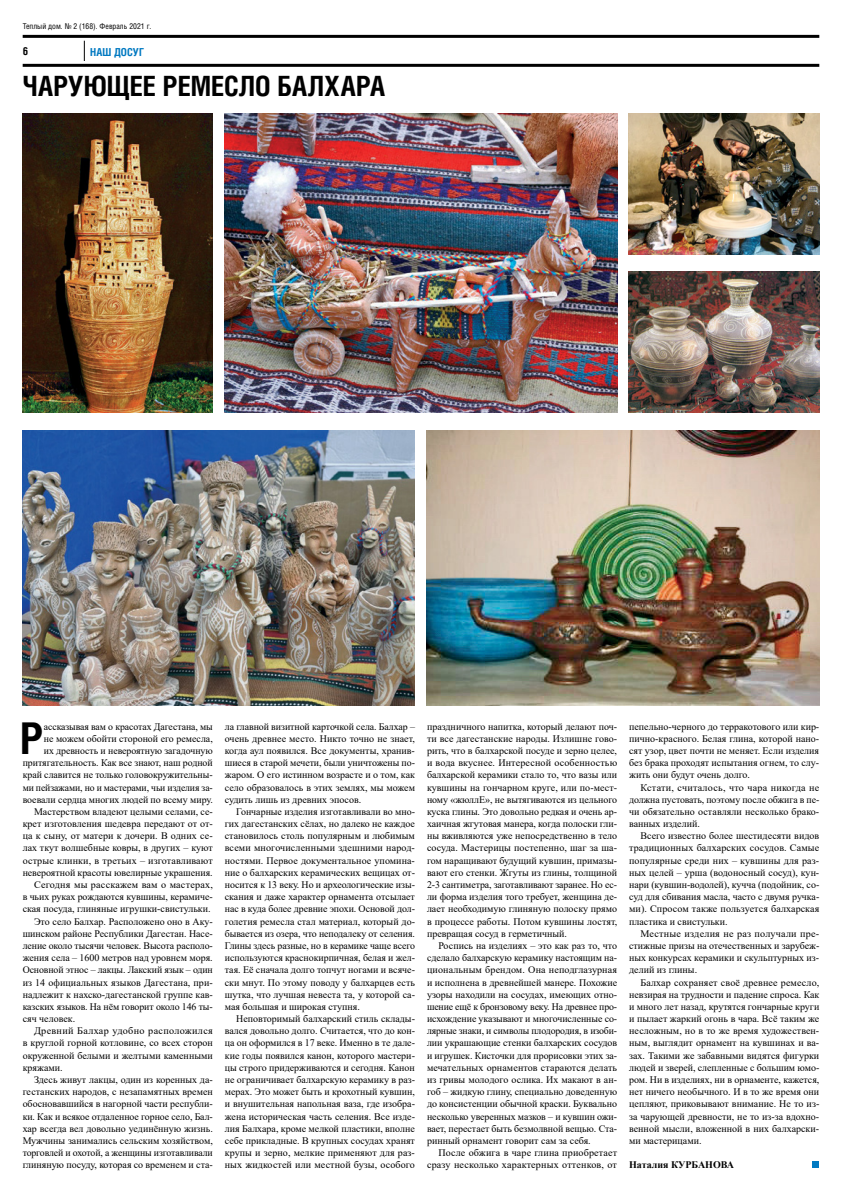
<style>
.page{position:relative;width:842px;height:1191px;background:#fff}
.page>*{position:absolute;margin:0;border:0;box-sizing:border-box;transform-origin:0 0}
.t1{font:700 43.7px "Helios Cond";color:#000}
.t2{font:700 27.9px "Helios Cond";letter-spacing:-.005em;color:#000}
.t3{font:700 11px "Helios Cond";letter-spacing:.015em;color:#0079c1}
.t4{font:700 11px "Helios Cond";color:#000}
.t5{font:10px/12.2px "Times New Roman";color:#000;text-align:justify}
.t6{font:10px "Times New Roman";letter-spacing:.02em;color:#000}
.t7{font:10px "Times New Roman";letter-spacing:.03em;color:#000}
.t8{font:700 10px "Times New Roman";color:#000}
.t9{font:8px "Helios Cond";color:#000}
</style>
<div class="page">
<svg style="left:84px;top:41px;width:1px;height:20px"></svg>
<hr style="left:23px;top:64px;width:196px;height:3px;background:#000">
<hr style="left:23px;top:35px;width:796px;height:3px;background:#000">
<hr style="left:219px;top:64px;width:600px;height:3px;background:#000">
<img style="left:22px;top:113px;width:191px;height:300px">
<img style="left:629px;top:113px;width:190px;height:141px">
<img style="left:629px;top:272px;width:190px;height:141px">
<img style="left:225px;top:113px;width:392px;height:300px">
<img style="left:22px;top:430px;width:393px;height:275px">
<img style="left:427px;top:430px;width:392px;height:275px">
<div style="left:812px;top:1161px;width:7px;height:7px;background:#0079c1"></div>
<p class="t9" style="left:23px;top:21px;width:130px">Теплый дом. № 2 (168). Февраль 2021 г.</p>
<p class="t3" style="left:90px;top:45px;width:56px">НАШ ДОСУГ</p>
<p class="t4" style="left:23px;top:45px;width:7px">6</p>
<h2 class="t2" style="left:22px;top:69px;width:364px">ЧАРУЮЩЕЕ РЕМЕСЛО БАЛХАРА</h2>
<h1 class="t1" style="left:20px;top:712px;width:25px">Р</h1>
<p class="t5" style="left:44px;top:720px;width:170px">ассказывая вам о красотах Дагестана, мы</p>
<p class="t5" style="left:44px;top:732px;width:170px">не можем обойти стороной его ремесла,</p>
<p class="t5" style="left:44px;top:744px;width:170px">их древность и невероятную загадочную</p>
<p class="t5" style="left:23px;top:756px;width:192px">притягательность. Как все знают, наш родной</p>
<p class="t5" style="left:23px;top:768px;width:192px">край славится не только головокружительны-</p>
<p class="t5" style="left:23px;top:780px;width:192px">ми пейзажами, но и мастерами, чьи изделия за-</p>
<p class="t5" style="left:23px;top:793px;width:192px">воевали сердца многих людей по всему миру.</p>
<p class="t5" style="left:34px;top:805px;width:180px">Мастерством владеют целыми селами, се-</p>
<p class="t5" style="left:23px;top:817px;width:192px">крет изготовления шедевра передают от от-</p>
<p class="t5" style="left:23px;top:829px;width:192px">ца к сыну, от матери к дочери. В одних се-</p>
<p class="t5" style="left:23px;top:841px;width:192px">лах ткут волшебные ковры, в других – куют</p>
<p class="t5" style="left:23px;top:854px;width:192px">острые клинки, в третьих – изготавливают</p>
<p class="t5" style="left:23px;top:866px;width:192px">невероятной красоты ювелирные украшения.</p>
<p class="t6" style="left:34px;top:877px;width:180px">Сегодня мы расскажем вам о мастерах,</p>
<p class="t5" style="left:23px;top:890px;width:192px">в чьих руках рождаются кувшины, керамиче-</p>
<p class="t5" style="left:23px;top:902px;width:189px">ская посуда, глиняные игрушки-свистульки.</p>
<p class="t5" style="left:34px;top:914px;width:180px">Это село Балхар. Расположено оно в Аку-</p>
<p class="t5" style="left:23px;top:927px;width:192px">шинском районе Республики Дагестан. Насе-</p>
<p class="t5" style="left:23px;top:939px;width:192px">ление около тысячи человек. Высота располо-</p>
<p class="t5" style="left:23px;top:951px;width:192px">жения села – 1600 метров над уровнем моря.</p>
<p class="t5" style="left:23px;top:963px;width:192px">Основной этнос – лакцы. Лакский язык – один</p>
<p class="t5" style="left:23px;top:975px;width:192px">из 14 официальных языков Дагестана, при-</p>
<p class="t5" style="left:23px;top:988px;width:192px">надлежит к нахско-дагестанской группе кав-</p>
<p class="t5" style="left:23px;top:1000px;width:192px">казских языков. На нём говорит около 146 ты-</p>
<p class="t5" style="left:23px;top:1012px;width:54px">сяч человек.</p>
<p class="t7" style="left:34px;top:1023px;width:180px">Древний Балхар удобно расположился</p>
<p class="t5" style="left:23px;top:1036px;width:192px">в круглой горной котловине, со всех сторон</p>
<p class="t5" style="left:23px;top:1048px;width:192px">окруженной белыми и желтыми каменными</p>
<p class="t5" style="left:23px;top:1061px;width:41px">кряжами.</p>
<p class="t5" style="left:34px;top:1073px;width:180px">Здесь живут лакцы, один из коренных да-</p>
<p class="t5" style="left:23px;top:1085px;width:192px">гестанских народов, с незапамятных времен</p>
<p class="t5" style="left:23px;top:1097px;width:192px">обосновавшийся в нагорной части республи-</p>
<p class="t5" style="left:23px;top:1109px;width:192px">ки. Как и всякое отдаленное горное село, Бал-</p>
<p class="t5" style="left:23px;top:1122px;width:192px">хар всегда вел довольно уединённую жизнь.</p>
<p class="t5" style="left:23px;top:1134px;width:192px">Мужчины занимались сельским хозяйством,</p>
<p class="t5" style="left:23px;top:1146px;width:192px">торговлей и охотой, а женщины изготавливали</p>
<p class="t5" style="left:23px;top:1158px;width:192px">глиняную посуду, которая со временем и ста-</p>
<p class="t5" style="left:225px;top:720px;width:192px">ла главной визитной карточкой села. Балхар – очень древнее место. Никто точно не знает, когда аул появился. Все документы, хранив&shy;шиеся в старой мечети, были уничтожены по&shy;жаром. О его истинном возрасте и о том, как село образовалось в этих землях, мы можем судить лишь из древних эпосов.</p>
<p class="t5" style="left:225px;top:805px;width:192px;text-indent:11px">Гончарные изделия изготавливали во мно&shy;гих дагестанских сёлах, но далеко не каждое становилось столь популярным и любимым всеми многочисленными здешними народ&shy;ностями. Первое документальное упомина&shy;ние о балхарских керамических вещицах от&shy;носится к 13 веку. Но и археологические изы&shy;скания и даже характер орнамента отсылает нас в куда более древние эпохи. Основой дол&shy;голетия ремесла стал материал, который до&shy;бывается из озера, что неподалеку от селения.<br>Глины здесь разные, но в керамике чаще всего используются краснокирпичная, белая и жел&shy;тая. Её сначала долго топчут ногами и всяче&shy;ски мнут. По этому поводу у балхарцев есть шутка, что лучшая невеста та, у которой са&shy;мая большая и широкая ступня.</p>
<p class="t5" style="left:225px;top:1012px;width:192px;text-indent:11px">Неповторимый балхарский стиль склады&shy;вался довольно долго. Считается, что до кон&shy;ца он оформился в 17 веке. Именно в те дале&shy;кие годы появился канон, которого мастери&shy;цы строго придерживаются и сегодня. Канон не ограничивает балхарскую керамику в раз&shy;мерах. Это может быть и крохотный кувшин, и внушительная напольная ваза, где изобра&shy;жена историческая часть селения. Все изде&shy;лия Балхара, кроме мелкой пластики, вполне себе прикладные. В крупных сосудах хранят крупы и зерно, мелкие применяют для раз&shy;ных жидкостей или местной бузы, особого</p>
<p class="t5" style="left:427px;top:720px;width:192px">праздничного напитка, который делают поч&shy;ти все дагестанские народы. Излишне гово&shy;рить, что в балхарской посуде и зерно целее, и вода вкуснее. Интересной особенностью балхарской керамики стало то, что вазы или кувшины на гончарном круге, или по-мест&shy;ному «жюллЕ», не вытягиваются из цельного куска глины. Это довольно редкая и очень ар&shy;хаичная жгутовая манера, когда полоски гли&shy;ны вживляются уже непосредственно в тело сосуда. Мастерицы постепенно, шаг за ша&shy;гом наращивают будущий кувшин, примазы&shy;вают его стенки. Жгуты из глины, толщиной 2-3 сантиметра, заготавливают заранее. Но ес&shy;ли форма изделия того требует, женщина де&shy;лает необходимую глиняную полоску прямо в процессе работы. Потом кувшины лостят, превращая сосуд в герметичный.</p>
<p class="t5" style="left:427px;top:939px;width:192px;text-indent:11px">Роспись на изделиях – это как раз то, что сделало балхарскую керамику настоящим на&shy;циональным брендом. Она неподглазурная и исполнена в древнейшей манере. Похожие узоры находили на сосудах, имеющих отно&shy;шение ещё к бронзовому веку. На древнее про&shy;исхождение указывают и многочисленные со&shy;лярные знаки, и символы плодородия, в изоби&shy;лии украшающие стенки балхарских сосудов и игрушек. Кисточки для прорисовки этих за&shy;мечательных орнаментов стараются делать из гривы молодого ослика. Их макают в ан&shy;гоб – жидкую глину, специально доведенную до консистенции обычной краски. Буквально несколько уверенных мазков – и кувшин ожи&shy;вает, перестает быть безмолвной вещью. Ста&shy;ринный орнамент говорит сам за себя.</p>
<p class="t5" style="left:427px;top:1146px;width:192px;text-align:right">После обжига в чаре глина приобретает сразу несколько характерных оттенков, от</p>
<p class="t5" style="left:629px;top:720px;width:192px">пепельно-черного до терракотового или кир&shy;пично-красного. Белая глина, которой нано&shy;сят узор, цвет почти не меняет. Если изделия без брака проходят испытания огнем, то слу&shy;жить они будут очень долго.</p>
<p class="t5" style="left:629px;top:780px;width:192px;text-indent:11px">Кстати, считалось, что чара никогда не должна пустовать, поэтому после обжига в пе&shy;чи обязательно оставляли несколько брако&shy;ванных изделий.</p>
<p class="t5" style="left:629px;top:829px;width:192px;text-indent:11px">Всего известно более шестидесяти видов традиционных балхарских сосудов. Самые популярные среди них – кувшины для раз&shy;ных целей – урша (водоносный сосуд), кун&shy;нари (кувшин-водолей), кучча (подойник, со&shy;суд для сбивания масла, часто с двумя ручка&shy;ми). Спросом также пользуется балхарская пластика и свистульки.</p>
<p class="t5" style="left:629px;top:927px;width:192px;text-indent:11px">Местные изделия не раз получали пре&shy;стижные призы на отечественных и зарубеж&shy;ных конкурсах керамики и скульптурных из&shy;делий из глины.</p>
<p class="t5" style="left:629px;top:975px;width:192px;text-indent:11px">Балхар сохраняет своё древнее ремесло, невзирая на трудности и падение спроса. Как и много лет назад, крутятся гончарные круги и пылает жаркий огонь в чара. Всё таким же несложным, но в то же время художествен&shy;ным, выглядит орнамент на кувшинах и ва&shy;зах. Такими же забавными видятся фигурки людей и зверей, слепленные с большим юмо&shy;ром. Ни в изделиях, ни в орнаменте, кажется, нет ничего необычного. И в то же время они цепляют, приковывают внимание. Не то из&shy;за чарующей древности, не то из-за вдохно&shy;венной мысли, вложенной в них балхарски&shy;ми мастерицами.</p>
<p class="t8" style="left:629px;top:1157px;width:106px">Наталия КУРБАНОВА</p>
</div>
